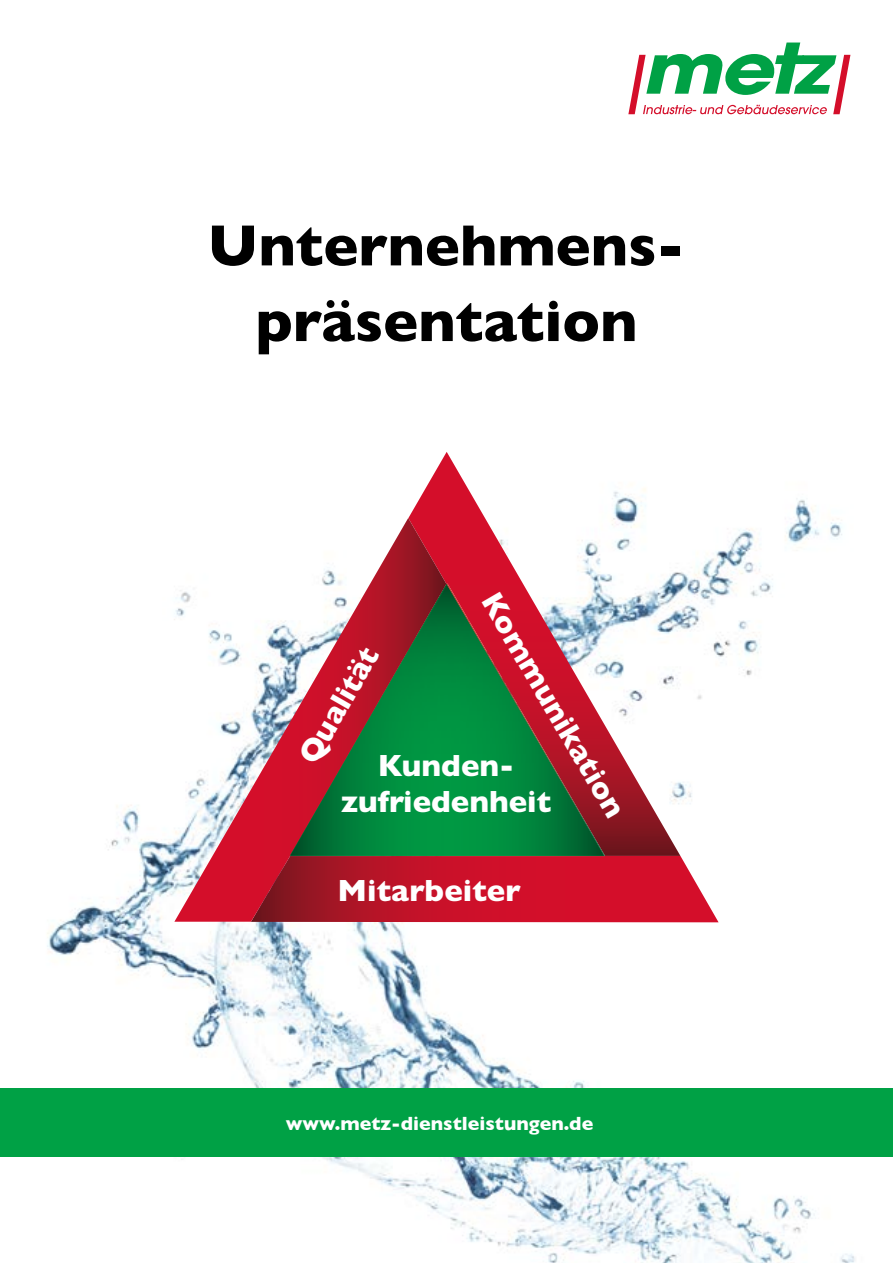
<style>
.page{position:relative;width:893px;height:1263px;background:#fff}
.page>*{position:absolute;margin:0;border:0;box-sizing:border-box;transform-origin:0 0}
.t1{font:700 58.8px/75.6px "Gill Sans";color:#000;text-align:center}
.t2{font:700 31.05px/35.7px "Gill Sans";color:#fff;text-align:center}
.t3{font:700 19.5px "Gill Sans";color:#fff}
</style>
<div class="page">
<img style="left:47px;top:499px;width:808px;height:764px">
<svg style="left:628px;top:43px;width:222px;height:71px"></svg>
<svg style="left:408px;top:452px;width:272px;height:394px"></svg>
<svg style="left:174px;top:518px;width:272px;height:404px"></svg>
<img style="left:290px;top:585px;width:157px;height:261px">
<svg style="left:251px;top:846px;width:468px;height:76px;background:#bb2133"></svg>
<img style="left:447px;top:584px;width:158px;height:272px">
<img style="left:290px;top:815px;width:24px;height:41px">
<div style="left:0;top:1088px;width:893px;height:69px;background:#00a145"></div>
<h1 class="t1" style="left:208px;top:206px;width:479px">Unternehmens&shy;präsentation</h1>
<p class="t2" style="left:506px;top:585px;width:256px;rotate:60deg">Kommunikation</p>
<p class="t2" style="left:290px;top:752px;width:131px;rotate:-60deg">Qualität</p>
<p class="t2" style="left:341px;top:747px;width:212px">Kunden&shy;zufriedenheit</p>
<p class="t2" style="left:338px;top:871px;width:185px">Mitarbeiter</p>
<p class="t3" style="left:286px;top:1108px;width:309px">www.metz-dienstleistungen.de</p>
</div>
